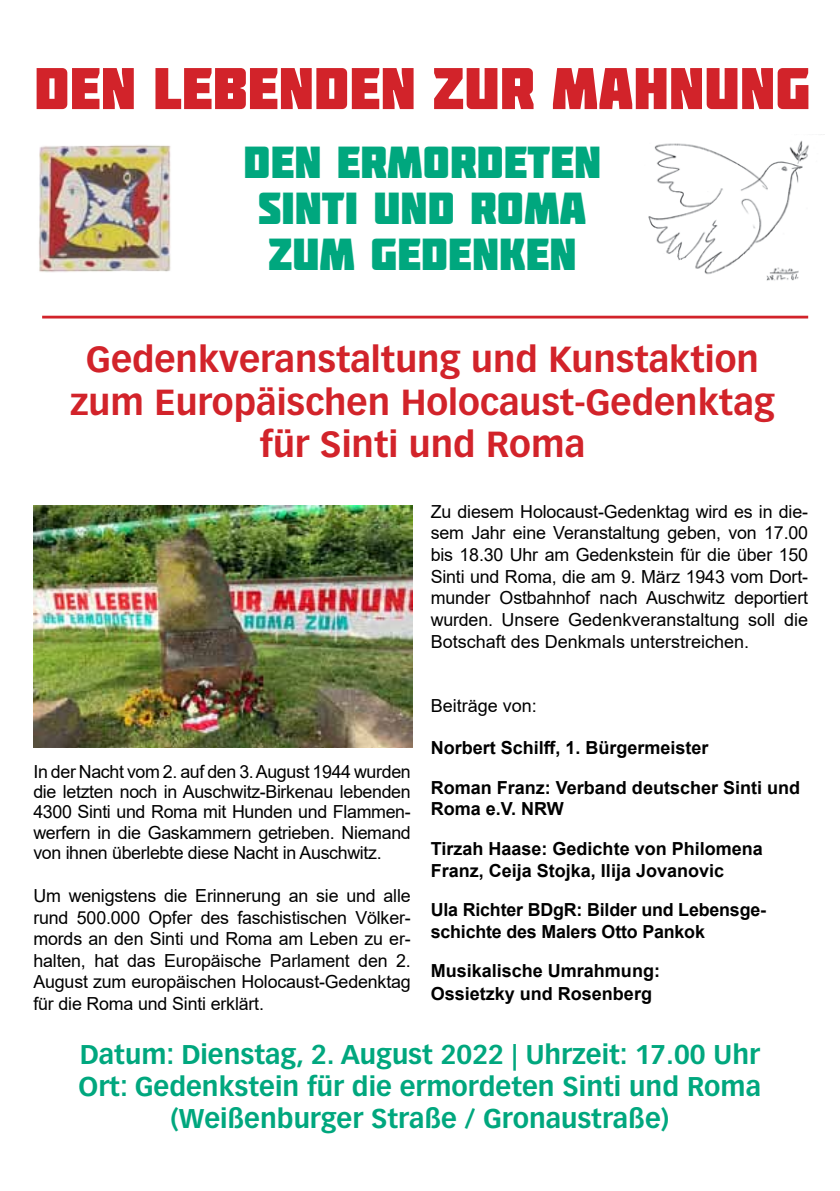
<style>
.page{position:relative;width:840px;height:1191px;background:#fff}
.page>*{position:absolute;margin:0;border:0;box-sizing:border-box;transform-origin:0 0}
.t1{font:58.6px "Molot";color:#d2232a}
.t2{font:44.8px/46.2px "Molot";color:#00a77e;text-align:center}
.t3{font:700 35.6px/42.8px "Vectora LT Std";color:#d2232a;text-align:center}
.t4{font:700 26.6px/32px "Vectora LT Std";color:#00a77e;text-align:center}
.t5{font:18px/21.6px "Arial";letter-spacing:-.01em;color:#000;text-align:justify}
.t6{font:700 18px/21.6px "Arial";color:#000}
</style>
<div class="page">
<img style="left:39px;top:145px;width:132px;height:127px">
<img style="left:648px;top:134px;width:174px;height:147px">
<hr style="left:42px;top:316px;width:765px;height:2px;background:#d2232a">
<img style="left:33px;top:505px;width:379px;height:243px">
<h1 class="t1" style="left:34px;top:54px;width:777px">DEN LEBENDEN ZUR MAHNUNG</h1>
<h2 class="t2" style="left:243px;top:138px;width:359px">DEN ERMORDETEN<br>SINTI UND ROMA<br>ZUM GEDENKEN</h2>
<h3 class="t3" style="left:70px;top:338px;width:706px">Gedenkveranstaltung und Kunstaktion zum Europäischen Holocaust-Gedenktag für Sinti und Roma</h3>
<p class="t5" style="left:430px;top:500px;width:378px">Zu diesem Holocaust-Gedenktag wird es in die&shy;sem Jahr eine Veranstaltung geben, von 17.00 bis 18.30 Uhr am Gedenkstein für die über 150<br>Sinti und Roma, die am 9. März 1943 vom Dort&shy;munder Ostbahnhof nach Auschwitz deportiert wurden. Unsere Gedenkveranstaltung soll die Botschaft des Denkmals unterstreichen.</p>
<p class="t5" style="left:430px;top:695px;width:108px">Beiträge von:</p>
<p class="t6" style="left:430px;top:737px;width:279px">Norbert Schilff, 1. Bürgermeister</p>
<p class="t6" style="left:430px;top:777px;width:371px">Roman Franz: Verband deutscher Sinti und<br>Roma e.V. NRW</p>
<p class="t6" style="left:430px;top:838px;width:333px">Tirzah Haase: Gedichte von Philomena<br>Franz, Ceija Stojka, Ilija Jovanovic</p>
<p class="t6" style="left:430px;top:899px;width:336px">Ula Richter BDgR: Bilder und Lebensge&shy;schichte des Malers Otto Pankok</p>
<p class="t6" style="left:430px;top:960px;width:231px;line-height:22.4px">Musikalische Umrahmung:<br>Ossietzky und Rosenberg</p>
<h3 class="t4" style="left:79px;top:1038px;width:683px">Datum: Dienstag, 2. August 2022 | Uhrzeit: 17.00 Uhr<br>Ort: Gedenkstein für die ermordeten Sinti und Roma (Weißenburger Straße / Gronaustraße)</h3>
<p class="t5" style="left:33px;top:761px;width:378px;line-height:20.2px">In der Nacht vom 2. auf den 3. August 1944 wurden die letzten noch in Auschwitz-Birkenau lebenden 4300 Sinti und Roma mit Hunden und Flammen&shy;werfern in die Gaskammern getrieben. Niemand von ihnen überlebte diese Nacht in Auschwitz.</p>
<p class="t5" style="left:33px;top:884px;width:378px">Um wenigstens die Erinnerung an sie und alle rund 500.000 Opfer des faschistischen Völker&shy;mords an den Sinti und Roma am Leben zu er&shy;halten, hat das Europäische Parlament den 2.<br>August zum europäischen Holocaust-Gedenktag für die Roma und Sinti erklärt.</p>
</div>
